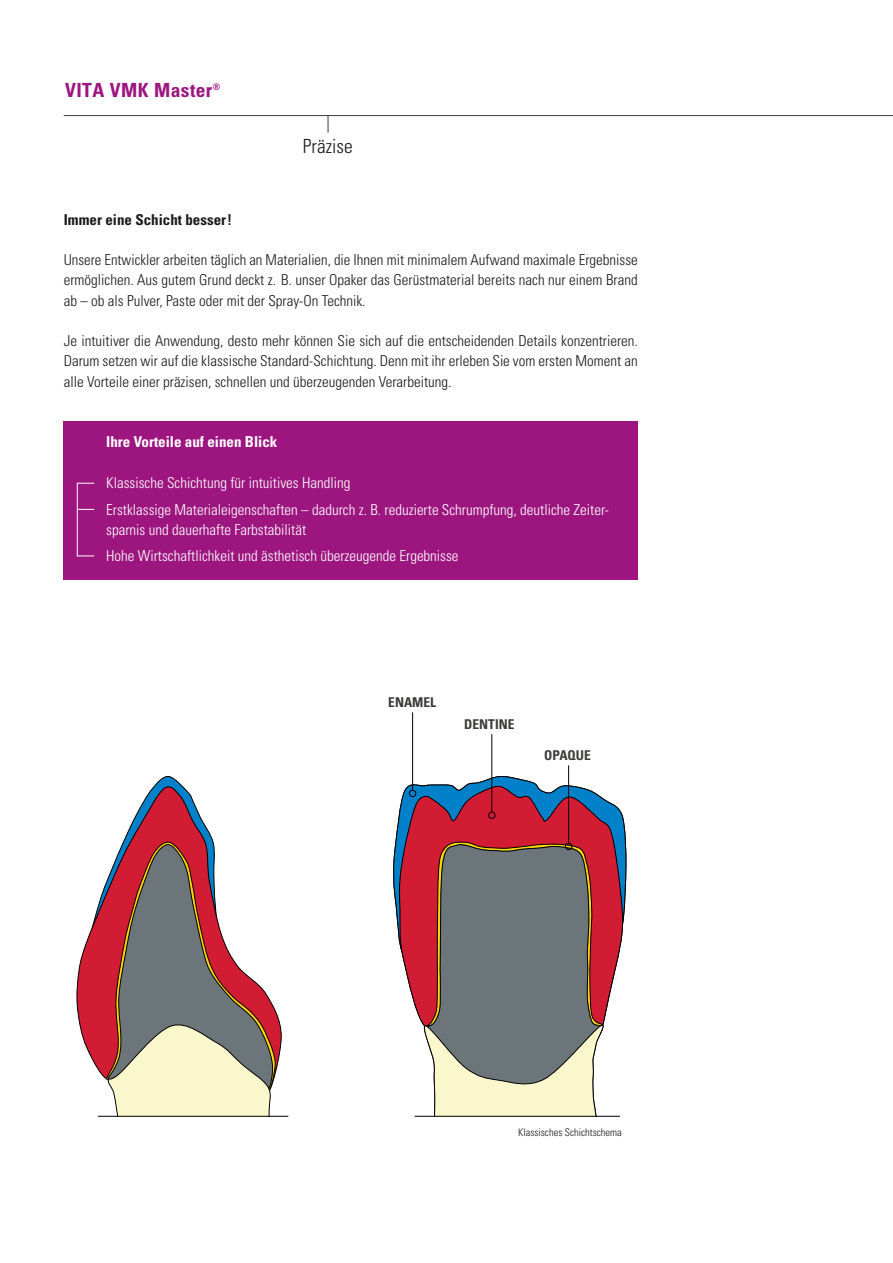
<style>
.page{position:relative;width:893px;height:1263px;background:#fff}
.page>*{position:absolute;margin:0;border:0;box-sizing:border-box;transform-origin:0 0}
.t1{font:700 condensed 19.5px "Univers";letter-spacing:.02em;color:#9d1680}
.t2{font:300 condensed 19.5px "Univers LT";color:#1a1a1a}
.t3{font:300 condensed 15px/20.2px "Univers LT";color:#1a1a1a;text-align:justify}
.t4{font:300 condensed 15px/26.7px "Univers LT";color:#fff}
.t5{font:700 condensed 15px "Univers LT";color:#fff}
.t6{font:700 condensed 15px "Univers LT";color:#1a1a1a}
.t7{font:700 condensed 13.5px "Univers";color:#3b3b3a}
.t8{font:300 condensed 10.5px "Univers LT";color:#1a1a1a}
</style>
<div class="page">
<hr style="left:64px;top:115px;width:829px;height:1px;background:#3b3b3a">
<svg style="left:328px;top:116px;width:1px;height:17px"></svg>
<svg style="left:77px;top:783px;width:205px;height:296px"></svg>
<svg style="left:106px;top:840px;width:170px;height:276px"></svg>
<svg style="left:393px;top:776px;width:233px;height:340px;background:#9e7f85"></svg>
<hr style="left:412px;top:712px;width:1px;height:78px;background:#000">
<div style="left:409px;top:790px;width:7px;height:7px;border:1px solid #000;border-radius:50%"></div>
<hr style="left:491px;top:734px;width:1px;height:78px;background:#000">
<div style="left:488px;top:812px;width:7px;height:7px;border:1px solid #000;border-radius:50%"></div>
<hr style="left:568px;top:765px;width:1px;height:78px;background:#000">
<div style="left:565px;top:843px;width:7px;height:7px;border:1px solid #000;border-radius:50%"></div>
<hr style="left:98px;top:1116px;width:190px;height:1px;background:#000">
<hr style="left:415px;top:1116px;width:205px;height:1px;background:#000">
<div style="left:64px;top:421px;width:574px;height:159px;background:#9d1680"></div>
<hr style="left:77px;top:483px;width:1px;height:73px;background:#fff">
<svg style="left:77px;top:483px;width:17px;height:1px"></svg>
<svg style="left:77px;top:509px;width:17px;height:1px"></svg>
<svg style="left:77px;top:555px;width:17px;height:1px"></svg>
<h1 class="t1" style="left:65px;top:78px;width:157px">VITA VMK Master<sup>®</sup></h1>
<h1 class="t2" style="left:303px;top:134px;width:51px">Präzise</h1>
<p class="t6" style="left:64px;top:210px;width:170px">Immer eine Schicht besser!</p>
<p class="t3" style="left:64px;top:250px;width:576px">Unsere Entwickler arbeiten täglich an Materialien, die Ihnen mit minimalem Aufwand maximale Ergebnisse ermöglichen. Aus gutem Grund deckt z. B. unser Opaker das Gerüstmaterial bereits nach nur einem Brand ab – ob als Pulver, Paste oder mit der Spray-On Technik.</p>
<p class="t3" style="left:64px;top:331px;width:576px">Je intuitiver die Anwendung, desto mehr können Sie sich auf die entscheidenden Details konzentrieren.<br>Darum setzen wir auf die klassische Standard-Schichtung. Denn mit ihr erleben Sie vom ersten Moment an alle Vorteile einer präzisen, schnellen und überzeugenden Verarbeitung.</p>
<p class="t5" style="left:106px;top:433px;width:173px">Ihre Vorteile auf einen Blick</p>
<p class="t4" style="left:106px;top:469px;width:504px">Klassische Schichtung für intuitives Handling<br>Erstklassige Materialeigenschaften – dadurch z. B. reduzierte Schrumpfung, deutliche Zeiter-</p>
<p class="t4" style="left:106px;top:516px;width:354px">sparnis und dauerhafte Farbstabilität<br>Hohe Wirtschaftlichkeit und ästhetisch überzeugende Ergebnisse</p>
<p class="t7" style="left:388px;top:694px;width:49px">ENAMEL</p>
<p class="t7" style="left:464px;top:716px;width:52px">DENTINE</p>
<p class="t7" style="left:544px;top:747px;width:48px">OPAQUE</p>
<p class="t8" style="left:518px;top:1126px;width:105px">Klassisches Schichtschema</p>
</div>
